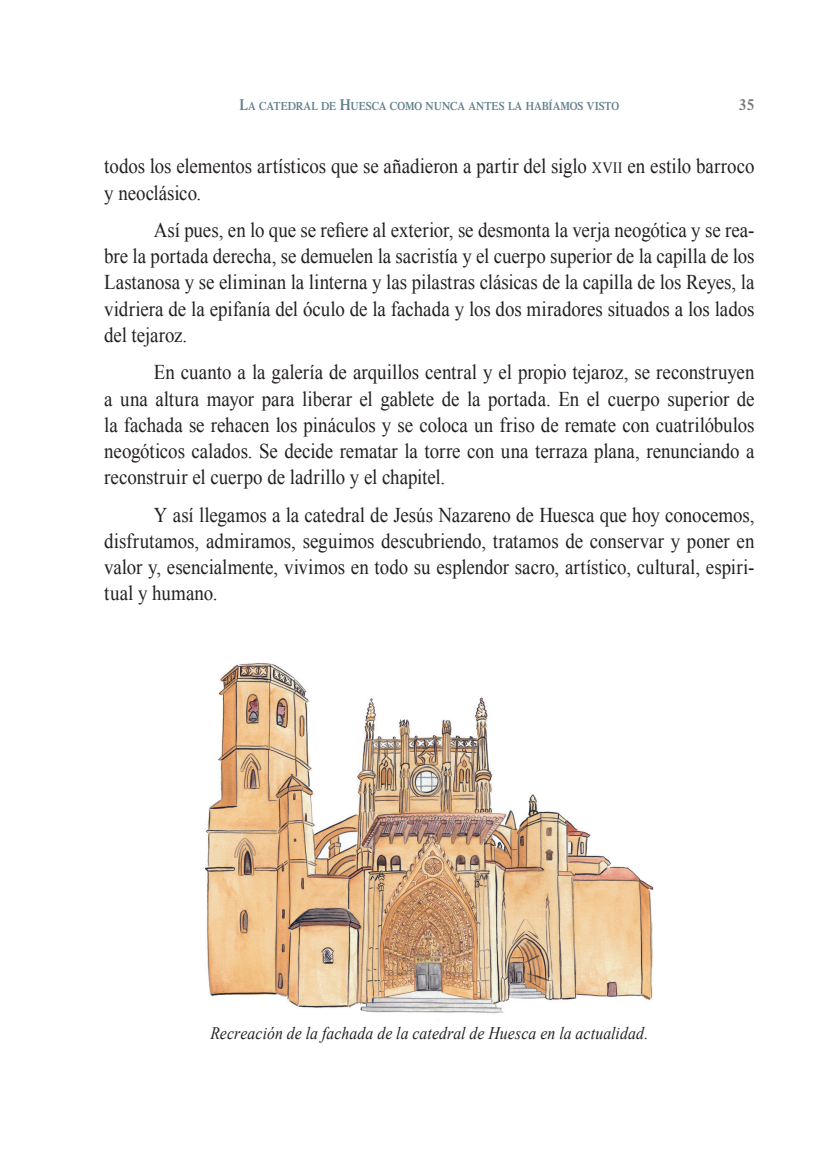
<style>
.page{position:relative;width:834px;height:1166px;background:#fff}
.page>*{position:absolute;margin:0;border:0;box-sizing:border-box;transform-origin:0 0}
.t1{font:21px/26.2px "Times New Roman";color:#231f20;text-align:justify;scale:.9 1}
.t2{font:italic 17.5px "Times New Roman";letter-spacing:.005em;color:#231f20;scale:.9 1}
.t3{font:600 15.75px "Times LT Std";color:#76787b}
.t4{font:600 11.9px "Times LT Std";letter-spacing:-.005em;color:#607e8b;scale:.9 1}
.s1{font-size:15.75px}
</style>
<div class="page">
<img style="left:205px;top:663px;width:449px;height:357px">
<p class="t4" style="left:239px;top:99px;width:423px"><span class="s1">L</span>A CATEDRAL DE <span class="s1">H</span>UESCA COMO NUNCA ANTES LA HABÍAMOS VISTO</p>
<p class="t3" style="left:738px;top:95px;width:17px">35</p>
<p class="t1" style="left:104px;top:153px;width:723px">todos los elementos artísticos que se añadieron a partir del siglo <span class="s1">xvii</span> en estilo barroco y neoclásico.</p>
<p class="t1" style="left:104px;top:216px;width:724px;text-indent:50px">Así pues, en lo que se refiere al exterior, se desmonta la verja neogótica y se rea&shy;bre la portada derecha, se demuelen la sacristía y el cuerpo superior de la capilla de los Lastanosa y se eliminan la linterna y las pilastras clásicas de la capilla de los Reyes, la vidriera de la epifanía del óculo de la fachada y los dos miradores situados a los lados del tejaroz.</p>
<p class="t1" style="left:104px;top:359px;width:724px;text-indent:50px">En cuanto a la galería de arquillos central y el propio tejaroz, se reconstruyen a una altura mayor para liberar el gablete de la portada. En el cuerpo superior de la fachada se rehacen los pináculos y se coloca un friso de remate con cuatrilóbulos neogóticos calados. Se decide rematar la torre con una terraza plana, renunciando a reconstruir el cuerpo de ladrillo y el chapitel.</p>
<p class="t1" style="left:104px;top:501px;width:724px;text-indent:50px">Y así llegamos a la catedral de Jesús Nazareno de Huesca que hoy conocemos, disfrutamos, admiramos, seguimos descubriendo, tratamos de conservar y poner en valor y, esencialmente, vivimos en todo su esplendor sacro, artístico, cultural, espiri&shy;tual y humano.</p>
<p class="t2" style="left:210px;top:1021px;width:488px">Recreación de la fachada de la catedral de Huesca en la actualidad.</p>
</div>
